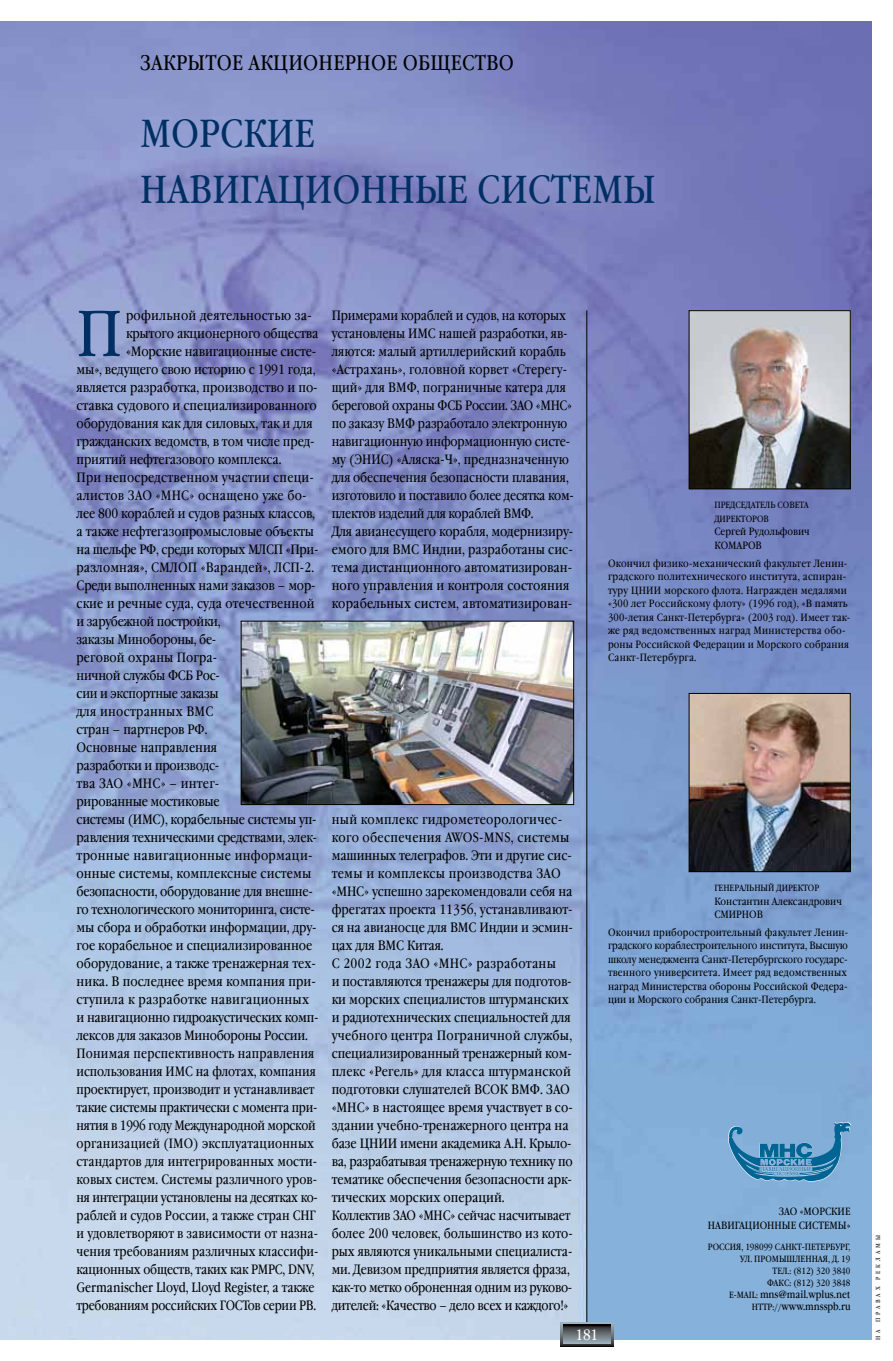
<style>
.page{position:relative;width:893px;height:1361px;background:#fff}
.page>*{position:absolute;margin:0;border:0;box-sizing:border-box;transform-origin:0 0}
.t1{font:64.95px "Garamond Book Narrow C";color:#002f64}
.t2{font:39px/55.5px "Garamond Book Narrow C";color:#002f64}
.t3{font:21px "Garamond Book Narrow C";color:#000}
.t4{font:15px "Garamond Book Narrow C";color:#fff}
.t5{font:13.5px/18px "Garamond Book Narrow C";letter-spacing:-.005em;color:#000}
.t6{font:13.5px "Garamond Book Narrow C";letter-spacing:.02em;color:#000}
.t7{font:13.5px "Garamond Book Narrow C";letter-spacing:.015em;color:#000}
.t8{font:10.5px/13.5px "Garamond Book Narrow C";letter-spacing:.01em;color:#000}
.t9{font:9px/12px "Garamond Book Narrow C";color:#000;text-align:right}
.t10{font:6px "Garamond Book Narrow C";letter-spacing:.48em;color:#000}
.s1{font-size:9px}
</style>
<div class="page">
<img style="left:0;top:21px;width:872px;height:1318px">
<img style="left:691px;top:312px;width:157px;height:175px">
<div style="left:689px;top:310px;width:161px;height:179px;border:1px solid #000"></div>
<img style="left:691px;top:695px;width:157px;height:175px">
<div style="left:689px;top:693px;width:161px;height:179px;border:1px solid #000"></div>
<svg style="left:728px;top:1122px;width:123px;height:59px;background:#5e9ac3"></svg>
<hr style="left:587px;top:310px;width:1px;height:1024px;background:#000">
<img style="left:243px;top:623px;width:329px;height:180px">
<div style="left:241px;top:621px;width:333px;height:184px;border:1px solid #000"></div>
<svg style="left:560px;top:1322px;width:53px;height:24px"></svg>
<svg style="left:563px;top:1325px;width:48px;height:18px"></svg>
<h3 class="t3" style="left:140px;top:51px;width:26px">закрытое</h3>
<h3 class="t3" style="left:248px;top:51px;width:15px">акционерное</h3>
<h3 class="t3" style="left:403px;top:51px;width:62px">общество</h3>
<h2 class="t2" style="left:140px;top:107px;width:517px">МОРСКИЕ<br>НАВИГАЦИОННЫЕ СИСТЕМЫ</h2>
<h1 class="t1" style="left:77px;top:298px;width:47px">П</h1>
<p class="t6" style="left:126px;top:308px;width:187px">рофильной деятельностью за-</p>
<p class="t5" style="left:126px;top:325px;width:194px">крытого акционерного общества</p>
<p class="t5" style="left:126px;top:343px;width:192px">«Морские навигационные систе-</p>
<p class="t5" style="left:77px;top:361px;width:241px">мы», ведущего свою историю с 1991 года,</p>
<p class="t5" style="left:77px;top:379px;width:243px">является разработка, производство и по-</p>
<p class="t5" style="left:77px;top:397px;width:242px">ставка судового и специализированного</p>
<p class="t5" style="left:77px;top:415px;width:238px">оборудования как для силовых, так и для</p>
<p class="t5" style="left:77px;top:433px;width:240px">гражданских ведомств, в том числе пред-</p>
<p class="t5" style="left:77px;top:451px;width:206px">приятий нефтегазового комплекса.</p>
<p class="t7" style="left:77px;top:470px;width:239px">При непосредственном участии специ-</p>
<p class="t6" style="left:77px;top:488px;width:232px">алистов ЗАО «МНС» оснащено уже бо-</p>
<p class="t5" style="left:77px;top:505px;width:240px">лее 800 кораблей и судов разных классов,</p>
<p class="t5" style="left:77px;top:523px;width:239px">а также нефтегазопромысловые объекты</p>
<p class="t5" style="left:77px;top:541px;width:243px">на шельфе РФ, среди которых МЛСП «При-</p>
<p class="t5" style="left:77px;top:559px;width:239px">разломная», СМЛОП «Варандей», ЛСП-2.</p>
<p class="t5" style="left:77px;top:577px;width:241px">Среди выполненных нами заказов – мор-</p>
<p class="t5" style="left:77px;top:595px;width:239px">ские и речные суда, суда отечественной</p>
<p class="t5" style="left:77px;top:613px;width:146px">и зарубежной постройки,</p>
<p class="t5" style="left:77px;top:631px;width:141px">заказы Минобороны, бе-</p>
<p class="t5" style="left:77px;top:649px;width:142px">реговой охраны Погра-</p>
<p class="t5" style="left:77px;top:667px;width:145px">ничной службы ФСБ Рос-</p>
<p class="t5" style="left:77px;top:685px;width:144px">сии и экспортные заказы</p>
<p class="t6" style="left:77px;top:704px;width:138px">для иностранных ВМС</p>
<p class="t5" style="left:77px;top:721px;width:132px">стран – партнеров РФ.</p>
<p class="t5" style="left:77px;top:739px;width:142px">Основные направления</p>
<p class="t5" style="left:77px;top:757px;width:144px">разработки и производс-</p>
<p class="t7" style="left:77px;top:776px;width:144px">тва ЗАО «МНС» – интег-</p>
<p class="t5" style="left:77px;top:793px;width:145px">рированные мостиковые</p>
<p class="t5" style="left:77px;top:811px;width:241px">системы (ИМС), корабельные системы уп-</p>
<p class="t5" style="left:77px;top:829px;width:242px">равления техническими средствами, элек-</p>
<p class="t6" style="left:77px;top:848px;width:237px">тронные навигационные информаци-</p>
<p class="t5" style="left:77px;top:865px;width:236px">онные системы, комплексные системы</p>
<p class="t5" style="left:77px;top:883px;width:238px">безопасности, оборудование для внешне-</p>
<p class="t5" style="left:77px;top:901px;width:240px">го технологического мониторинга, систе-</p>
<p class="t5" style="left:77px;top:919px;width:242px">мы сбора и обработки информации, дру-</p>
<p class="t5" style="left:77px;top:937px;width:237px">гое корабельное и специализированное</p>
<p class="t5" style="left:77px;top:955px;width:241px">оборудование, а также тренажерная тех-</p>
<p class="t5" style="left:77px;top:973px;width:241px">ника. В последнее время компания при-</p>
<p class="t6" style="left:77px;top:992px;width:234px">ступила к разработке навигационных</p>
<p class="t5" style="left:77px;top:1009px;width:243px">и навигационно гидроакустических комп-</p>
<p class="t5" style="left:77px;top:1027px;width:233px">лексов для заказов Минобороны России.</p>
<p class="t7" style="left:77px;top:1046px;width:239px">Понимая перспективность направления</p>
<p class="t5" style="left:77px;top:1063px;width:241px">использования ИМС на флотах, компания</p>
<p class="t5" style="left:77px;top:1081px;width:240px">проектирует, производит и устанавливает</p>
<p class="t5" style="left:77px;top:1099px;width:242px">такие системы практически с момента при-</p>
<p class="t5" style="left:77px;top:1117px;width:241px">нятия в 1996 году Международной морской</p>
<p class="t7" style="left:77px;top:1136px;width:239px">организацией (IMO) эксплуатационных</p>
<p class="t5" style="left:77px;top:1153px;width:242px">стандартов для интегрированных мости-</p>
<p class="t5" style="left:77px;top:1171px;width:242px">ковых систем. Системы различного уров-</p>
<p class="t5" style="left:77px;top:1189px;width:243px">ня интеграции установлены на десятках ко-</p>
<p class="t5" style="left:77px;top:1207px;width:241px">раблей и судов России, а также стран СНГ</p>
<p class="t5" style="left:77px;top:1225px;width:243px">и удовлетворяют в зависимости от назна-</p>
<p class="t5" style="left:77px;top:1243px;width:244px">чения требованиям различных классифи-</p>
<p class="t5" style="left:77px;top:1261px;width:240px">кационных обществ, таких как PMPC, DNV,</p>
<p class="t5" style="left:77px;top:1279px;width:240px">Germanischer Lloyd, Lloyd Register, а также</p>
<p class="t5" style="left:77px;top:1297px;width:241px">требованиям российских ГОСТов серии РВ.</p>
<p class="t5" style="left:332px;top:307px;width:244px">Примерами кораблей и судов, на которых установлены ИМС нашей разработки, яв&shy;ляются: малый артиллерийский корабль «Астрахань», головной корвет «Стерегу&shy;щий» для ВМФ, пограничные катера для береговой охраны ФСБ России. ЗАО «МНС» по заказу ВМФ разработало электронную навигационную информационную систе&shy;му (ЭНИС) «Аляска-Ч», предназначенную для обеспечения безопасности плавания, изготовило и поставило более десятка ком&shy;плектов изделий для кораблей ВМФ.<br>Для авианесущего корабля, модернизиру&shy;емого для ВМС Индии, разработаны сис&shy;тема дистанционного автоматизирован&shy;ного управления и контроля состояния корабельных систем, автоматизирован-</p>
<p class="t9" style="left:714px;top:499px;width:7px">председател</p>
<p class="t9" style="left:770px;top:499px;width:14px">ь совета</p>
<p class="t9" style="left:714px;top:513px;width:7px">директоров</p>
<p class="t8" style="left:714px;top:525px;width:97px">Сергей Рудольфович<br>Комаров</p>
<p class="t8" style="left:608px;top:556px;width:244px">Окончил физико-механический факультет Ленин&shy;градского политехнического института, аспиран&shy;туру ЦНИИ морского флота. Награжден медалями «300 лет Российскому флоту» (1996 год), «В память 300-летия Санкт-Петербурга» (2003 год). Имеет так&shy;же ряд ведомственных наград Министерства обо&shy;роны Российской Федерации и Морского собрания Санкт-Петербурга.</p>
<p class="t5" style="left:332px;top:811px;width:243px">ный комплекс гидрометеорологичес&shy;кого обеспечения AWOS-MNS, системы машинных телеграфов. Эти и другие сис&shy;темы и комплексы производства ЗАО «МНС» успешно зарекомендовали себя на фрегатах проекта 11356, устанавливают&shy;ся на авианосце для ВМС Индии и эсмин&shy;цах для ВМС Китая.<br>С 2002 года ЗАО «МНС» разработаны<br>и поставляются тренажеры для подготов&shy;ки морских специалистов штурманских и радиотехнических специальностей для учебного центра Пограничной службы, специализированный тренажерный ком&shy;плекс «Регель» для класса штурманской подготовки слушателей ВСОК ВМФ. ЗАО «МНС» в настоящее время участвует в со&shy;здании учебно-тренажерного центра на базе ЦНИИ имени академика А.Н. Крыло&shy;ва, разрабатывая тренажерную технику по тематике обеспечения безопасности арк&shy;тических морских операций.<br>Коллектив ЗАО «МНС» сейчас насчитывает более 200 человек, большинство из кото&shy;рых являются уникальными специалиста&shy;ми. Девизом предприятия является фраза, как-то метко оброненная одним из руково&shy;дителей: «Качество – дело всех и каждого!»</p>
<p class="t4" style="left:575px;top:1326px;width:24px">181</p>
<p class="t9" style="left:714px;top:882px;width:6px">генерал</p>
<p class="t9" style="left:749px;top:882px;width:13px">ьный</p>
<p class="t9" style="left:776px;top:882px;width:7px">директор</p>
<p class="t8" style="left:714px;top:894px;width:129px">Константин Александрович<br>Смирнов</p>
<p class="t8" style="left:608px;top:926px;width:242px">Окончил приборостроительный факультет Ленин&shy;градского кораблестроительного института, Высшую школу менеджмента Санкт-Петербургского государс&shy;твенного университета. Имеет ряд ведомственных наград Министерства обороны Российской Федера&shy;ции и Морского собрания Санкт-Петербурга.</p>
<p class="t8" style="left:708px;top:1205px;width:144px;text-align:right">ЗАО «МОРСКИЕ<br>НАВИГАЦИОННЫЕ СИСТЕМЫ»</p>
<p class="t9" style="left:708px;top:1241px;width:12px">Росси</p>
<p class="t9" style="left:736px;top:1241px;width:51px">я, 198099 Санкт</p>
<p class="t9" style="left:802px;top:1241px;width:16px">-Петербург</p>
<p class="t9" style="left:848px;top:1241px;width:3px">,</p>
<p class="t9" style="left:740px;top:1253px;width:28px">ул. Промы</p>
<p class="t9" style="left:787px;top:1253px;width:16px">шленна</p>
<p class="t9" style="left:767px;top:1253px;width:85px">я, д. 19<br>Тел.: (812) 320 3840<br>Факс: (812) 320 3848</p>
<p class="t8" style="left:752px;top:1289px;width:100px;line-height:12px;text-align:center"><span class="s1">:</span> mns@mail.wplus.net<br><span class="s1">HTTP://</span>www.mnsspb.ru</p>
<p class="t9" style="left:729px;top:1289px;width:14px">E-mail</p>
<p class="t10" style="left:875px;top:1339px;width:106px;rotate:-90deg">НА ПРАВАХ РЕКЛАМЫ</p>
</div>
